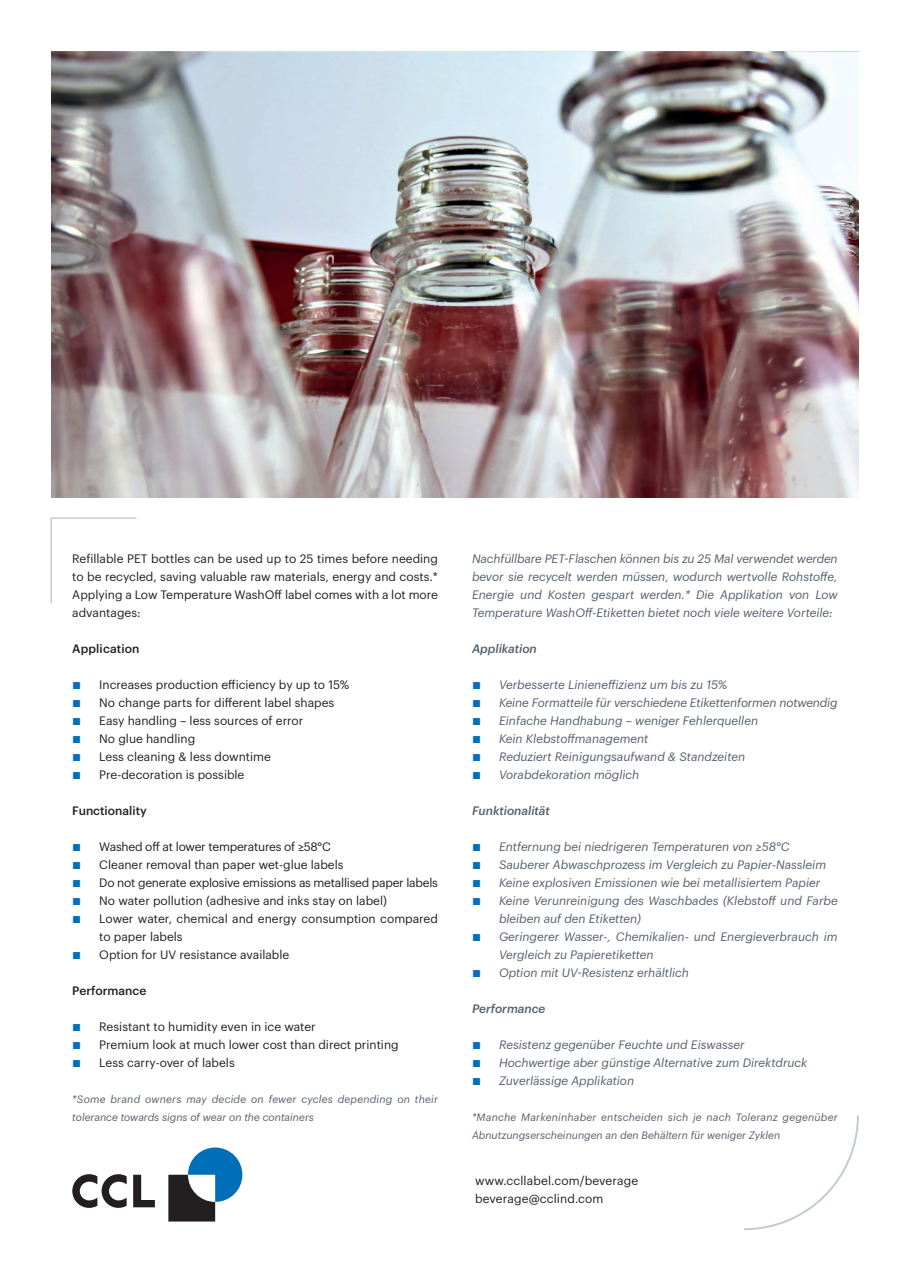
<style>
.page{position:relative;width:910px;height:1280px;background:#fff}
.page>*{position:absolute;margin:0;border:0;box-sizing:border-box;transform-origin:0 0}
.t1{font:italic 12px/18px "Graphik";color:#545f6c}
.t2{font:12px/18px "Graphik";color:#231f20;text-align:justify}
.t3{font:12px "Graphik";letter-spacing:-.02em;color:#231f20}
.t4{font:italic 500 12px "Graphik";color:#545f6c}
.t5{font:500 12px "Graphik";color:#231f20}
.t6{font:italic 10.5px/18px "Graphik";letter-spacing:.01em;color:#545f6c}
.s1{font-family:"Arial";font-size:15px;color:#006fba}
.s2{font-family:"Arial";font-style:normal;font-size:15px;color:#006fba}
</style>
<div class="page">
<img style="left:51px;top:51px;width:808px;height:446px">
<svg style="left:50px;top:517px;width:87px;height:87px"></svg>
<svg style="left:744px;top:1115px;width:115px;height:116px"></svg>
<svg style="left:133px;top:1175px;width:22px;height:32px"></svg>
<svg style="left:72px;top:1174px;width:55px;height:34px"></svg>
<svg style="left:168px;top:1147px;width:74px;height:74px"></svg>
<p class="t2" style="left:72px;top:548px;width:367px">Refillable PET bottles can be used up to 25 times before needing to be recycled, saving valuable raw materials, energy and costs.* Applying a Low Temperature WashOff label comes with a lot more advantages:</p>
<p class="t5" style="left:72px;top:639px;width:69px">Application</p>
<p class="t2" style="left:72px;top:674px;width:278px"><span class="s1">■</span> Increases production efficiency by up to 15%</p>
<p class="t2" style="left:72px;top:692px;width:264px"><span class="s1">■</span> No change parts for different label shapes</p>
<p class="t2" style="left:72px;top:710px;width:233px"><span class="s1">■</span> Easy handling – less sources of error</p>
<p class="t2" style="left:72px;top:728px;width:125px"><span class="s1">■</span> No glue handling</p>
<p class="t2" style="left:72px;top:746px;width:200px"><span class="s1">■</span> Less cleaning &amp; less downtime</p>
<p class="t2" style="left:72px;top:764px;width:174px"><span class="s1">■</span> Pre-decoration is possible</p>
<p class="t5" style="left:72px;top:801px;width:76px">Functionality</p>
<p class="t3" style="left:72px;top:837px;width:260px"><span class="s1">■</span> Washed off at lower temperatures of ≥58°C</p>
<p class="t2" style="left:72px;top:854px;width:273px"><span class="s1">■</span> Cleaner removal than paper wet-glue labels</p>
<p class="t3" style="left:72px;top:873px;width:367px"><span class="s1">■</span> Do not generate explosive emissions as metallised paper labels</p>
<p class="t2" style="left:72px;top:890px;width:316px"><span class="s1">■</span> No water pollution (adhesive and inks stay on label)</p>
<p class="t2" style="left:99px;top:908px;width:340px;text-indent:-27px"><span class="s1">■</span> Lower water, chemical and energy consumption compared to paper labels</p>
<p class="t2" style="left:72px;top:944px;width:219px"><span class="s1">■</span> Option for UV resistance available</p>
<p class="t5" style="left:72px;top:981px;width:76px">Performance</p>
<p class="t2" style="left:72px;top:1016px;width:245px"><span class="s1">■</span> Resistant to humidity even in ice water</p>
<p class="t2" style="left:72px;top:1034px;width:328px"><span class="s1">■</span> Premium look at much lower cost than direct printing</p>
<p class="t2" style="left:72px;top:1052px;width:164px"><span class="s1">■</span> Less carry-over of labels</p>
<p class="t6" style="left:72px;top:1089px;width:367px">*Some brand owners may decide on fewer cycles depending on their tolerance towards signs of wear on the containers</p>
<p class="t1" style="left:472px;top:548px;width:367px;text-align:justify">Nachfüllbare PET-Flaschen können bis zu 25 Mal verwendet werden bevor sie recycelt werden müssen, wodurch wertvolle Rohstoffe, Energie und Kosten gespart werden.* Die Applikation von Low Temperature WashOff-Etiketten bietet noch viele weitere Vorteile:</p>
<p class="t4" style="left:472px;top:639px;width:66px">Applikation</p>
<p class="t1" style="left:472px;top:674px;width:257px"><span class="s2">■</span> Verbesserte Linieneffizienz um bis zu 15%</p>
<p class="t1" style="left:472px;top:692px;width:367px"><span class="s2">■</span> Keine Formatteile für verschiedene Etikettenformen notwendig</p>
<p class="t1" style="left:472px;top:710px;width:288px"><span class="s2">■</span> Einfache Handhabung – weniger Fehlerquellen</p>
<p class="t1" style="left:472px;top:728px;width:178px"><span class="s2">■</span> Kein Klebstoffmanagement</p>
<p class="t1" style="left:472px;top:746px;width:275px"><span class="s2">■</span> Reduziert Reinigungsaufwand &amp; Standzeiten</p>
<p class="t1" style="left:472px;top:764px;width:169px"><span class="s2">■</span> Vorabdekoration möglich</p>
<p class="t4" style="left:472px;top:801px;width:79px">Funktionalität</p>
<p class="t1" style="left:472px;top:836px;width:319px"><span class="s2">■</span> Entfernung bei niedrigeren Temperaturen von ≥58°C</p>
<p class="t1" style="left:472px;top:854px;width:356px"><span class="s2">■</span> Sauberer Abwaschprozess im Vergleich zu Papier-Nassleim</p>
<p class="t1" style="left:472px;top:872px;width:350px"><span class="s2">■</span> Keine explosiven Emissionen wie bei metallisiertem Papier</p>
<p class="t1" style="left:499px;top:890px;width:340px;text-indent:-27px"><span class="s2">■</span> Keine Verunreinigung des Waschbades (Klebstoff und Farbe bleiben auf den Etiketten)</p>
<p class="t1" style="left:499px;top:926px;width:340px;text-indent:-27px"><span class="s2">■</span> Geringerer Wasser-, Chemikalien- und Energieverbrauch im<br>Vergleich zu Papieretiketten</p>
<p class="t1" style="left:472px;top:962px;width:218px"><span class="s2">■</span> Option mit UV-Resistenz erhältlich</p>
<p class="t4" style="left:472px;top:999px;width:75px">Performance</p>
<p class="t1" style="left:472px;top:1034px;width:274px"><span class="s2">■</span> Resistenz gegenüber Feuchte und Eiswasser</p>
<p class="t1" style="left:472px;top:1052px;width:337px"><span class="s2">■</span> Hochwertige aber günstige Alternative zum Direktdruck</p>
<p class="t1" style="left:472px;top:1070px;width:164px"><span class="s2">■</span> Zuverlässige Applikation</p>
<p class="t6" style="left:472px;top:1107px;width:367px">*Manche Markeninhaber entscheiden sich je nach Toleranz gegenüber<br>Abnutzungserscheinungen an den Behältern für weniger Zyklen</p>
<p class="t2" style="left:475px;top:1170px;width:165px">www.ccllabel.com/beverage</p>
<p class="t2" style="left:475px;top:1188px;width:130px">beverage@cclind.com</p>
</div>
